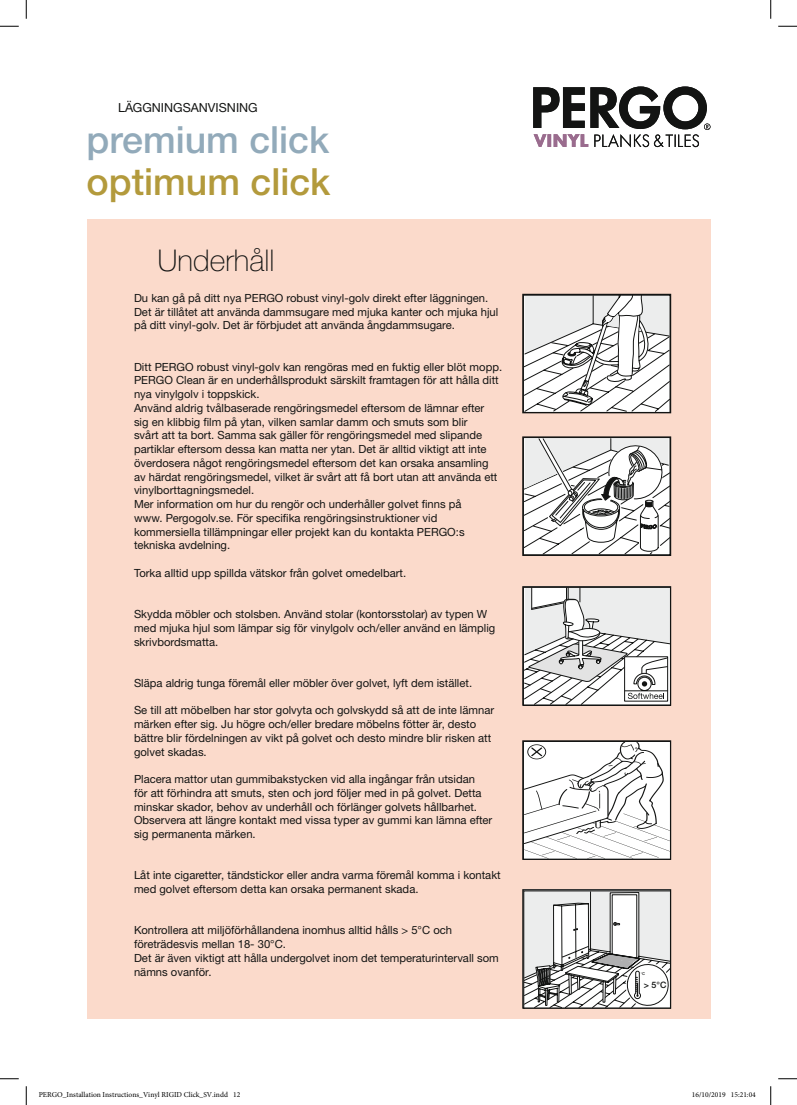
<style>
.page{position:relative;width:797px;height:1105px;background:#fff}
.page>*{position:absolute;margin:0;border:0;box-sizing:border-box;transform-origin:0 0}
.t1{font:500 37.5px "Helvetica Neue LTW1 G";color:#92aaba}
.t2{font:500 37.5px "Helvetica Neue LTW1 G";color:#b39a3c}
.t3{font:100 30px "Helvetica Neue LTW1 G";color:#131413}
.t4{font:12.5px "Helvetica Neue LTW1 G";color:#131413}
.brood{font:11.25px/13.8px "Helvetica Neue LTW1 G";color:#131413}
.t5{font:500 8.88px "Helvetica Neue LTW1 G";color:#131413}
.t6{font:7.5px "Minion Pro";color:#000}
.t7{font:3.38px "Arial";color:#131413}
.s1{font-family:"Helvetica Neue LTW1 G";font-weight:500;font-size:3.88px}
</style>
<div class="page">
<div style="left:86px;top:219px;width:624px;height:799px;background:#fbdacb"></div>
<svg style="left:524px;top:588px;width:145px;height:116px"></svg>
<div style="left:522px;top:586px;width:149px;height:120px;border:1px solid #131413"></div>
<svg style="left:524px;top:742px;width:145px;height:116px"></svg>
<div style="left:522px;top:740px;width:149px;height:120px;border:1px solid #131413"></div>
<svg style="left:524px;top:891px;width:145px;height:116px"></svg>
<div style="left:522px;top:889px;width:149px;height:120px;border:1px solid #131413"></div>
<svg style="left:525px;top:297px;width:143px;height:114px"></svg>
<div style="left:522px;top:294px;width:149px;height:119px;border:1px solid #131413"></div>
<svg style="left:525px;top:439px;width:143px;height:114px"></svg>
<div style="left:522px;top:436px;width:149px;height:120px;border:1px solid #131413"></div>
<svg style="left:533px;top:86px;width:177px;height:61px"></svg>
<svg style="left:0;top:25px;width:19px;height:2px"></svg>
<svg style="left:778px;top:25px;width:19px;height:2px"></svg>
<svg style="left:0;top:1078px;width:19px;height:1px"></svg>
<svg style="left:778px;top:1078px;width:19px;height:1px"></svg>
<svg style="left:25px;top:0;width:2px;height:19px"></svg>
<svg style="left:25px;top:1086px;width:2px;height:19px"></svg>
<svg style="left:770px;top:0;width:1px;height:19px"></svg>
<svg style="left:770px;top:1086px;width:1px;height:19px"></svg>
<p class="t4" style="left:118px;top:99px;width:141px">LÄGGNINGSANVISNING</p>
<h1 class="t1" style="left:86px;top:117px;width:244px">premium click</h1>
<h1 class="t2" style="left:86px;top:159px;width:245px">optimum click</h1>
<h2 class="t3" style="left:157px;top:243px;width:118px">Underhåll</h2>
<p class="brood" style="left:134px;top:291px;width:366px">Du kan gå på ditt nya PERGO robust vinyl-golv direkt efter läggningen.<br>Det är tillåtet att använda dammsugare med mjuka kanter och mjuka hjul på ditt vinyl-golv. Det är förbjudet att använda ångdammsugare.</p>
<p class="brood" style="left:134px;top:360px;width:369px">Ditt PERGO robust vinyl-golv kan rengöras med en fuktig eller blöt mopp.<br>PERGO Clean är en underhållsprodukt särskilt framtagen för att hålla ditt nya vinylgolv i toppskick.</p>
<p class="brood" style="left:134px;top:401px;width:365px">Använd aldrig tvålbaserade rengöringsmedel eftersom de lämnar efter sig en klibbig film på ytan, vilken samlar damm och smuts som blir<br>svårt att ta bort. Samma sak gäller för rengöringsmedel med slipande partiklar eftersom dessa kan matta ner ytan. Det är alltid viktigt att inte överdosera något rengöringsmedel eftersom det kan orsaka ansamling av härdat rengöringsmedel, vilket är svårt att få bort utan att använda ett vinylborttagningsmedel.</p>
<p class="brood" style="left:134px;top:497px;width:332px">Mer information om hur du rengör och underhåller golvet finns på www. Pergogolv.se. För specifika rengöringsinstruktioner vid kommersiella tillämpningar eller projekt kan du kontakta PERGO:s tekniska avdelning.</p>
<p class="brood" style="left:134px;top:566px;width:274px">Torka alltid upp spillda vätskor från golvet omedelbart.</p>
<p class="brood" style="left:134px;top:607px;width:363px">Skydda möbler och stolsben. Använd stolar (kontorsstolar) av typen W med mjuka hjul som lämpar sig för vinylgolv och/eller använd en lämplig skrivbordsmatta.</p>
<p class="brood" style="left:134px;top:676px;width:339px">Släpa aldrig tunga föremål eller möbler över golvet, lyft dem istället.</p>
<p class="brood" style="left:134px;top:703px;width:361px">Se till att möbelben har stor golvyta och golvskydd så att de inte lämnar märken efter sig. Ju högre och/eller bredare möbelns fötter är, desto bättre blir fördelningen av vikt på golvet och desto mindre blir risken att golvet skadas.</p>
<p class="brood" style="left:134px;top:772px;width:360px">Placera mattor utan gummibakstycken vid alla ingångar från utsidan<br>för att förhindra att smuts, sten och jord följer med in på golvet. Detta minskar skador, behov av underhåll och förlänger golvets hållbarhet.<br>Observera att längre kontakt med vissa typer av gummi kan lämna efter sig permanenta märken.</p>
<p class="brood" style="left:134px;top:868px;width:368px">Låt inte cigaretter, tändstickor eller andra varma föremål komma i kontakt med golvet eftersom detta kan orsaka permanent skada.</p>
<p class="brood" style="left:134px;top:923px;width:319px">Kontrollera att miljöförhållandena inomhus alltid hålls &gt; 5°C och företrädesvis mellan 18- 30°C.</p>
<p class="brood" style="left:134px;top:951px;width:366px">Det är även viktigt att hålla undergolvet inom det temperaturintervall som nämns ovanför.</p>
<p class="t7" style="left:640px;top:971px;width:6px">°<span class="s1">C</span></p>
<p class="t5" style="left:644px;top:979px;width:24px">&gt; 5°C</p>
<p class="t6" style="left:39px;top:1090px;width:203px">PERGO_Installation Instructions_Vinyl RIGID Click_SV.indd 12</p>
<p class="t6" style="left:692px;top:1090px;width:65px">16/10/2019 15:21:04</p>
</div>
